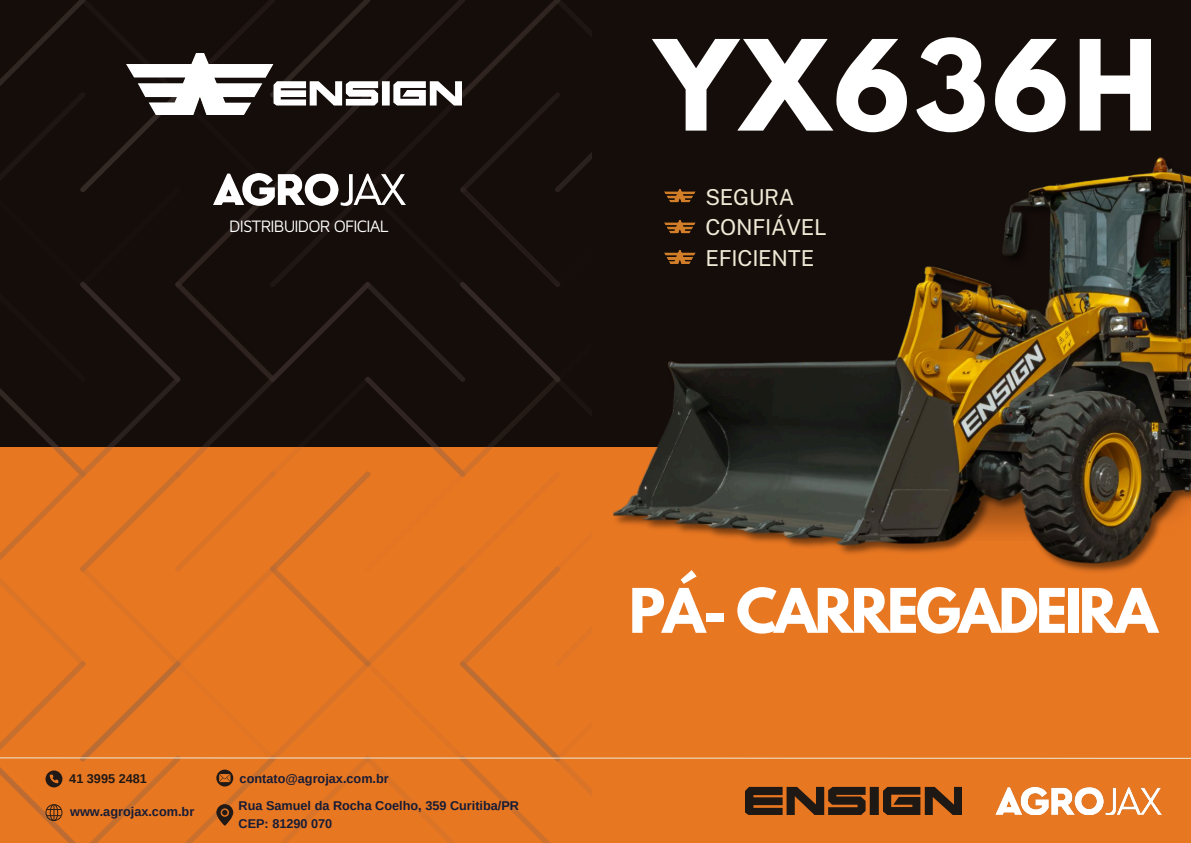
<style>
.page{position:relative;width:1191px;height:843px;background:#fff}
.page>*{position:absolute;margin:0;border:0;box-sizing:border-box;transform-origin:0 0}
.t1{font:700 111px "League Spartan";letter-spacing:.035em;color:#fff}
.t2{font:700 54.4px "League Spartan";letter-spacing:-.05em;color:#fff}
.t3{font:21.9px "Public Sans";letter-spacing:-.01em;color:#eeead6}
.t4{font:17px "Maven Pro";letter-spacing:-.05em;color:#fff}
.t5{font:700 12.7px/17.2px "Arimo";color:#171c35}
.t6{font:700 12.7px "Arimo";color:#211915}
</style>
<div class="page">
<div style="left:0;top:0;width:1190px;height:842px;background:#e87722"></div>
<div style="left:0;top:0;width:1190px;height:446px;background:#150d0a"></div>
<img style="left:0;top:0;width:591px;height:842px">
<svg style="left:0;top:756px;width:1190px;height:2px"></svg>
<img style="left:996px;top:786px;width:165px;height:28px">
<img style="left:745px;top:786px;width:216px;height:28px">
<img style="left:126px;top:53px;width:335px;height:62px">
<img style="left:212px;top:172px;width:193px;height:39px">
<svg style="left:216px;top:803px;width:17px;height:22px"></svg>
<svg style="left:45px;top:770px;width:17px;height:17px"></svg>
<svg style="left:45px;top:803px;width:17px;height:17px"></svg>
<svg style="left:216px;top:769px;width:17px;height:17px"></svg>
<img style="left:608px;top:157px;width:582px;height:415px">
<p class="t4" style="left:229px;top:216px;width:161px">DISTRIBUIDOR OFICIAL</p>
<p class="t1" style="left:655px;top:31px;width:504px">YX636H</p>
<p class="t3" style="left:705px;top:184px;width:90px">SEGURA</p>
<p class="t3" style="left:705px;top:214px;width:123px">CONFIÁVEL</p>
<h4 class="t3" style="left:705px;top:244px;width:110px">EFICIENTE</h4>
<p class="t6" style="left:69px;top:770px;width:79px">41 3995 2481</p>
<p class="t5" style="left:70px;top:803px;width:126px">www.agrojax.com.br</p>
<p class="t5" style="left:240px;top:769px;width:151px">contato@agrojax.com.br</p>
<p class="t5" style="left:238px;top:797px;width:282px">Rua Samuel da Rocha Coelho, 359 Curitiba/PR<br>CEP: 81290 070</p>
<p class="t2" style="left:629px;top:583px;width:530px">PÁ- CARREGADEIRA</p>
</div>
